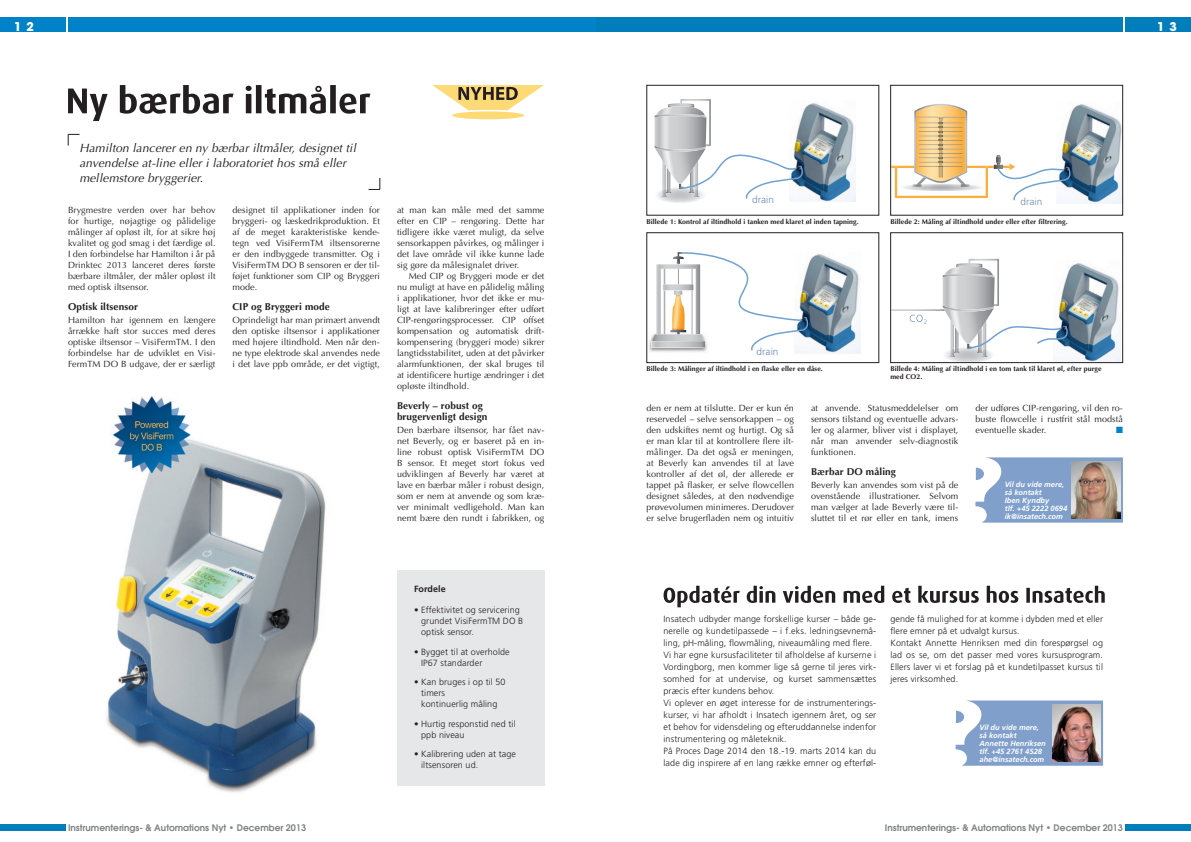
<style>
.page{position:relative;width:1191px;height:842px;background:#fff}
.page>*{position:absolute;margin:0;border:0;box-sizing:border-box;transform-origin:0 0}
.t1{font:italic 12px/15px "Optima";letter-spacing:.01em;color:#231f20}
.t2{font:700 12px "Avant Garde";color:#fff}
.t3{font:700 10px/11px "Optima";letter-spacing:.01em;color:#231f20}
.t4{font:300 10px "Frutiger";letter-spacing:.005em;color:#6b89b4}
.t5{font:9px/11px "Optima";letter-spacing:.01em;color:#231f20;text-align:justify}
.t6{font:300 9px/12px "Frutiger";letter-spacing:.01em;color:#231f20}
.t7{font:600 9px "Avant Garde";color:#808285}
.t8{font:700 9px "Frutiger";letter-spacing:.01em;color:#231f20}
.t9{font:9px "Zapf Dingbats";color:#0082c8}
.t10{font:italic 700 7.5px/8px "Frutiger";color:#fff}
.t11{font:700 7px/8px "Optima";letter-spacing:.01em;color:#231f20}
</style>
<div class="page">
<img style="left:1125px;top:17px;width:66px;height:14px">
<div style="left:595px;top:17px;width:528px;height:14px;background:#007ebb"></div>
<div style="left:0;top:17px;width:65px;height:14px;background:#0082c8"></div>
<div style="left:68px;top:17px;width:527px;height:14px;background:#0082c8"></div>
<img style="left:0;top:824px;width:65px;height:7px">
<img style="left:1125px;top:824px;width:66px;height:7px">
<img style="left:662px;top:184px;width:4px;height:3px">
<img style="left:680px;top:99px;width:31px;height:47px">
<img style="left:668px;top:103px;width:26px;height:3px">
<img style="left:657px;top:106px;width:48px;height:8px">
<img style="left:657px;top:152px;width:22px;height:32px">
<img style="left:654px;top:114px;width:52px;height:38px">
<img style="left:654px;top:116px;width:52px;height:34px">
<img style="left:657px;top:187px;width:41px;height:16px">
<svg style="left:661px;top:188px;width:11px;height:9px"></svg>
<img style="left:791px;top:103px;width:64px;height:99px">
<svg style="left:679px;top:150px;width:127px;height:50px"></svg>
<img style="left:914px;top:104px;width:53px;height:14px">
<img style="left:916px;top:117px;width:22px;height:1px">
<img style="left:942px;top:117px;width:23px;height:1px">
<img style="left:1059px;top:104px;width:62px;height:100px">
<svg style="left:892px;top:118px;width:181px;height:83px"></svg>
<img style="left:649px;top:336px;width:56px;height:16px">
<img style="left:652px;top:334px;width:20px;height:8px">
<img style="left:656px;top:264px;width:16px;height:70px">
<img style="left:652px;top:342px;width:20px;height:5px">
<img style="left:663px;top:284px;width:9px;height:6px">
<img style="left:794px;top:254px;width:66px;height:100px">
<svg style="left:672px;top:252px;width:139px;height:99px"></svg>
<img style="left:968px;top:259px;width:31px;height:2px">
<img style="left:945px;top:311px;width:4px;height:6px">
<img style="left:942px;top:274px;width:7px;height:37px">
<img style="left:942px;top:276px;width:7px;height:33px">
<img style="left:1057px;top:263px;width:63px;height:98px">
<svg style="left:909px;top:315px;width:17px;height:9px"></svg>
<svg style="left:949px;top:261px;width:121px;height:96px"></svg>
<svg style="left:975px;top:457px;width:148px;height:66px;background:#93add1"></svg>
<img style="left:1072px;top:462px;width:48px;height:56px">
<div style="left:646px;top:85px;width:233px;height:130px;border:1px solid #231f20"></div>
<div style="left:646px;top:232px;width:233px;height:131px;border:1px solid #231f20"></div>
<div style="left:890px;top:85px;width:233px;height:130px;border:1px solid #231f20"></div>
<div style="left:890px;top:232px;width:233px;height:131px;border:1px solid #231f20"></div>
<div style="left:397px;top:570px;width:147px;height:215px;background:#e6e7e9"></div>
<img style="left:106px;top:396px;width:220px;height:397px">
<svg style="left:68px;top:134px;width:12px;height:12px"></svg>
<svg style="left:368px;top:178px;width:13px;height:12px"></svg>
<svg style="left:432px;top:85px;width:112px;height:34px"></svg>
<svg style="left:68px;top:85px;width:302px;height:36px"></svg>
<svg style="left:663px;top:586px;width:441px;height:21px"></svg>
<svg style="left:955px;top:700px;width:148px;height:66px;background:#93add1"></svg>
<img style="left:1052px;top:705px;width:48px;height:56px">
<h1 class="t2" style="left:14px;top:19px;width:21px">1 2</h1>
<h1 class="t1" style="left:79px;top:140px;width:278px">Hamilton lancerer en ny bærbar iltmåler, designet til anvendelse at-line eller i laboratoriet hos små eller mellemstore bryggerier.</h1>
<p class="t5" style="left:68px;top:205px;width:149px">Brygmestre verden over har behov for hurtige, nøjagtige og pålidelige målinger af opløst ilt, for at sikre høj kvalitet og god smag i det færdige øl.<br>I den forbindelse har Hamilton i år på Drinktec 2013 lanceret deres første bærbare iltmåler, der måler opløst ilt med optisk iltsensor.</p>
<p class="t3" style="left:68px;top:301px;width:71px">Optisk iltsensor</p>
<p class="t5" style="left:68px;top:315px;width:149px">Hamilton har igennem en længere årrække haft stor succes med deres optiske iltsensor – VisiFermTM. I den forbindelse har de udviklet en Visi-FermTM DO B udgave, der er særligt</p>
<p class="t5" style="left:232px;top:205px;width:149px">designet til applikationer inden for bryggeri- og læskedrikproduktion. Et af de meget karakteristiske kende&shy;tegn ved VisiFermTM iltsensorerne er den indbyggede transmitter. Og i VisiFermTM DO B sensoren er der til&shy;føjet funktioner som CIP og Bryggeri mode.</p>
<p class="t3" style="left:232px;top:301px;width:99px">CIP og Bryggeri mode</p>
<p class="t5" style="left:232px;top:315px;width:149px">Oprindeligt har man primært anvendt den optiske iltsensor i applikationer med højere iltindhold. Men når den&shy;ne type elektrode skal anvendes nede i det lave ppb område, er det vigtigt,</p>
<p class="t5" style="left:397px;top:205px;width:149px">at man kan måle med det samme efter en CIP – rengøring. Dette har tidligere ikke været muligt, da selve sensorkappen påvirkes, og målinger i det lave område vil ikke kunne lade sig gøre da målesignalet driver.</p>
<p class="t5" style="left:397px;top:271px;width:149px;text-indent:12px">Med CIP og Bryggeri mode er det nu muligt at have en pålidelig måling i applikationer, hvor det ikke er mu&shy;ligt at lave kalibreringer efter udført CIP-rengøringsprocesser. CIP offset kompensation og automatisk drift&shy;kompensering (bryggeri mode) sikrer langtidsstabilitet, uden at det påvirker alarmfunktionen, der skal bruges til at identificere hurtige ændringer i det opløste iltindhold.</p>
<p class="t3" style="left:397px;top:400px;width:92px">Beverly – robust og brugervenligt design</p>
<p class="t5" style="left:397px;top:425px;width:149px">Den bærbare iltsensor, har fået nav&shy;net Beverly, og er baseret på en in&shy;line robust optisk VisiFermTM DO B sensor. Et meget stort fokus ved udviklingen af Beverly har været at lave en bærbar måler i robust design, som er nem at anvende og som kræ&shy;ver minimalt vedligehold. Man kan nemt bære den rundt i fabrikken, og</p>
<p class="t7" style="left:68px;top:821px;width:239px">Instrumenterings- &amp; Automations Nyt • December 2013</p>
<p class="t8" style="left:414px;top:583px;width:33px">Fordele</p>
<p class="t6" style="left:421px;top:605px;width:104px;line-height:11px;text-indent:-7px">• Effektivitet og servicering grundet VisiFermTM DO B optisk sensor.</p>
<p class="t6" style="left:421px;top:646px;width:90px;line-height:11px;text-indent:-7px">• Bygget til at overholde<br>IP67 standarder</p>
<p class="t6" style="left:421px;top:677px;width:86px;line-height:11px;text-indent:-7px">• Kan bruges i op til 50 timers<br>kontinuerlig måling</p>
<p class="t6" style="left:421px;top:718px;width:96px;line-height:11px;text-indent:-7px">• Hurtig responstid ned til ppb niveau</p>
<p class="t6" style="left:421px;top:749px;width:96px;line-height:11px;text-indent:-7px">• Kalibrering uden at tage iltsensoren ud.</p>
<h1 class="t2" style="left:1157px;top:19px;width:21px">1 3</h1>
<p class="t4" style="left:752px;top:194px;width:23px">drain</p>
<p class="t4" style="left:1020px;top:195px;width:23px">drain</p>
<p class="t11" style="left:646px;top:217px;width:214px">Billede 1: Kontrol af iltindhold i tanken med klaret øl inden tapning.</p>
<p class="t11" style="left:890px;top:217px;width:179px">Billede 2: Måling af iltindhold under eller efter filtrering.</p>
<p class="t4" style="left:756px;top:345px;width:23px">drain</p>
<p class="t11" style="left:646px;top:364px;width:178px">Billede 3: Målinger af iltindhold i en flaske eller en dåse.</p>
<p class="t11" style="left:890px;top:364px;width:213px">Billede 4: Måling af iltindhold i en tom tank til klaret øl, efter purge med CO2.</p>
<p class="t5" style="left:646px;top:403px;width:149px">den er nem at tilslutte. Der er kun én reservedel – selve sensorkappen – og den udskiftes nemt og hurtigt. Og så er man klar til at kontrollere flere ilt&shy;målinger. Da det også er meningen, at Beverly kan anvendes til at lave kontroller af det øl, der allerede er tappet på flasker, er selve flowcellen designet således, at den nødvendige prøvevolumen minimeres. Derudover er selve brugerfladen nem og intuitiv</p>
<p class="t5" style="left:811px;top:403px;width:149px">at anvende. Statusmeddelelser om sensors tilstand og eventuelle advars&shy;ler og alarmer, bliver vist i displayet, når man anvender selv-diagnostik funktionen.</p>
<p class="t3" style="left:811px;top:466px;width:86px">Bærbar DO måling</p>
<p class="t5" style="left:811px;top:480px;width:149px">Beverly kan anvendes som vist på de ovenstående illustrationer. Selvom man vælger at lade Beverly være til&shy;sluttet til et rør eller en tank, imens</p>
<p class="t5" style="left:975px;top:403px;width:149px">der udføres CIP-rengøring, vil den ro&shy;buste flowcelle i rustfrit stål modstå eventuelle skader.</p>
<p class="t9" style="left:1116px;top:426px;width:8px">■</p>
<p class="t10" style="left:1004px;top:480px;width:64px">Vil du vide mere, så kontakt<br>Iben Kyndby<br>tlf. +45 2222 0694 ik@insatech.com</p>
<p class="t6" style="left:663px;top:612px;width:214px">Insatech udbyder mange forskellige kurser – både ge&shy;nerelle og kundetilpassede – i f.eks. ledningsevnemå&shy;ling, pH-måling, flowmåling, niveaumåling med flere.<br>Vi har egne kursusfaciliteter til afholdelse af kurserne i Vordingborg, men kommer lige så gerne til jeres virk&shy;somhed for at undervise, og kurset sammensættes præcis efter kundens behov.<br>Vi oplever en øget interesse for de instrumenterings&shy;kurser, vi har afholdt i Insatech igennem året, og ser et behov for vidensdeling og efteruddannelse indenfor instrumentering og måleteknik.<br>På Proces Dage 2014 den 18.-19. marts 2014 kan du lade dig inspirere af en lang række emner og efterføl-</p>
<p class="t6" style="left:890px;top:612px;width:214px">gende få mulighed for at komme i dybden med et eller flere emner på et udvalgt kursus.<br>Kontakt Annette Henriksen med din forespørgsel og lad os se, om det passer med vores kursusprogram.<br>Ellers laver vi et forslag på et kundetilpasset kursus til jeres virksomhed.</p>
<p class="t10" style="left:979px;top:723px;width:68px">Vil du vide mere, så kontakt<br>Annette Henriksen tlf. +45 2761 4528 ahe@insatech.com</p>
<p class="t7" style="left:885px;top:821px;width:239px">Instrumenterings- &amp; Automations Nyt • December 2013</p>
</div>
